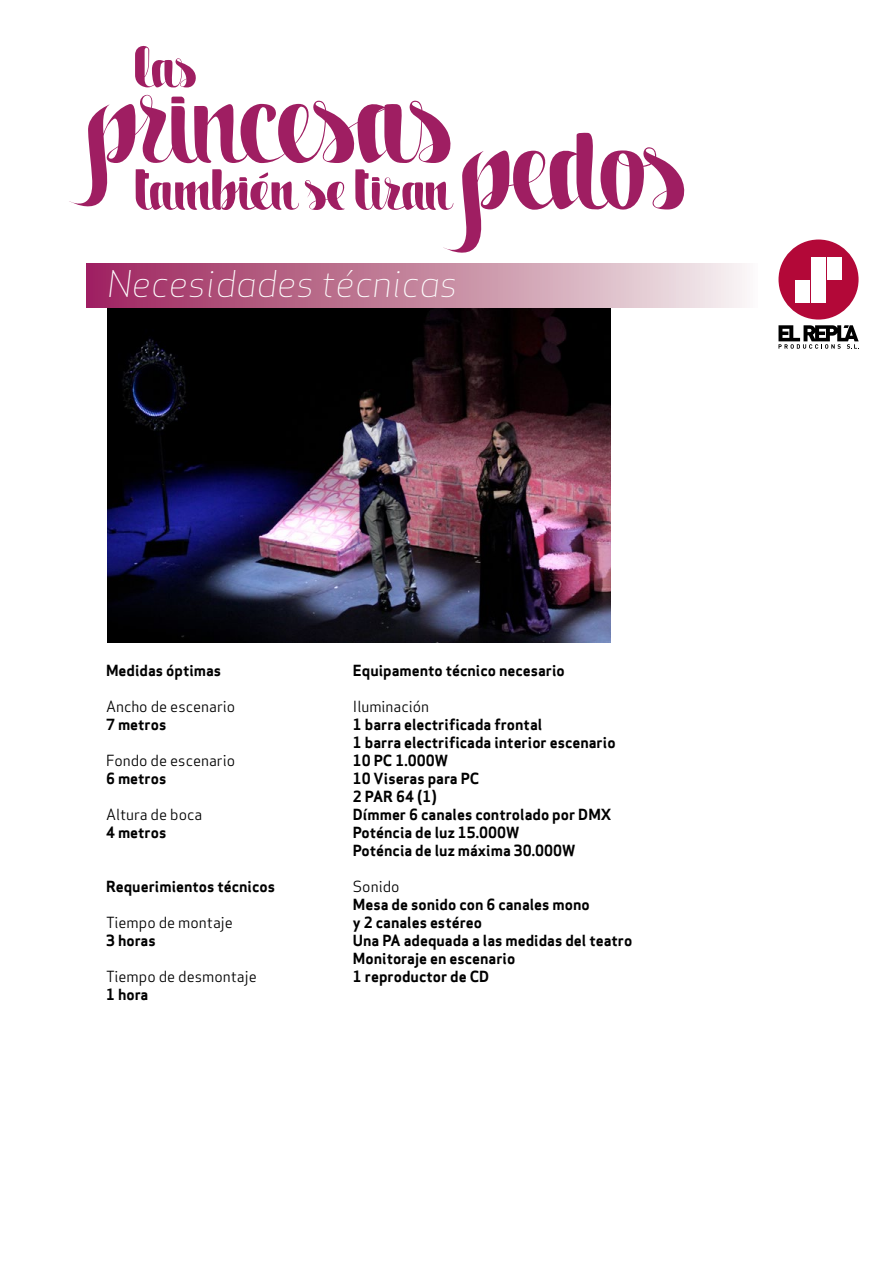
<style>
.page{position:relative;width:893px;height:1263px;background:#fff}
.page>*{position:absolute;margin:0;border:0;box-sizing:border-box;transform-origin:0 0}
.t1{font:36px "Apex Sans Light Italic T";color:#fff}
.t2{font:15px/18px "Apex Sans Bold T";color:#000}
.t3{font:15px "Apex Sans Book T";color:#000}
</style>
<div class="page">
<div style="left:778px;top:239px;width:80px;height:81px;background:#b30838;border-radius:50%"></div>
<div style="left:811px;top:257px;width:14px;height:45px;background:#fff"></div>
<div style="left:827px;top:257px;width:14px;height:23px;background:#fff"></div>
<div style="left:795px;top:280px;width:14px;height:22px;background:#fff"></div>
<svg style="left:778px;top:325px;width:81px;height:24px"></svg>
<img style="left:108px;top:307px;width:502px;height:335px">
<div style="left:87px;top:263px;width:670px;height:44px;background:linear-gradient(to right,#9b2259,#f3f0ed)"></div>
<svg style="left:135px;top:45px;width:61px;height:43px"></svg>
<svg style="left:69px;top:94px;width:379px;height:113px"></svg>
<svg style="left:171px;top:97px;width:13px;height:6px"></svg>
<svg style="left:355px;top:132px;width:333px;height:141px"></svg>
<svg style="left:136px;top:169px;width:212px;height:41px"></svg>
<h1 class="t1" style="left:108px;top:261px;width:351px">Necesidades técnicas</h1>
<p class="t2" style="left:106px;top:662px;width:117px">Medidas óptimas</p>
<p class="t3" style="left:106px;top:697px;width:131px">Ancho de escenario</p>
<p class="t2" style="left:106px;top:716px;width:62px">7 metros</p>
<p class="t3" style="left:106px;top:751px;width:131px">Fondo de escenario</p>
<p class="t2" style="left:106px;top:770px;width:62px">6 metros</p>
<p class="t3" style="left:106px;top:805px;width:98px">Altura de boca</p>
<p class="t2" style="left:106px;top:824px;width:62px">4 metros</p>
<p class="t2" style="left:106px;top:878px;width:171px">Requerimientos técnicos</p>
<p class="t3" style="left:106px;top:913px;width:128px">Tiempo de montaje</p>
<p class="t2" style="left:106px;top:932px;width:51px">3 horas</p>
<p class="t3" style="left:106px;top:967px;width:152px">Tiempo de desmontaje</p>
<p class="t2" style="left:106px;top:986px;width:44px">1 hora</p>
<p class="t2" style="left:353px;top:662px;width:213px">Equipamento técnico necesario</p>
<p class="t3" style="left:353px;top:697px;width:78px">Iluminación</p>
<p class="t2" style="left:353px;top:716px;width:264px">1 barra electrificada frontal<br>1 barra electrificada interior escenario<br>10 PC 1.000W<br>10 Viseras para PC<br>2 PAR 64 (1)<br>Dímmer 6 canales controlado por DMX<br>Poténcia de luz 15.000W<br>Poténcia de luz máxima 30.000W</p>
<p class="t3" style="left:353px;top:877px;width:48px">Sonido</p>
<p class="t2" style="left:353px;top:896px;width:281px">Mesa de sonido con 6 canales mono<br>y 2 canales estéreo<br>Una PA adequada a las medidas del teatro<br>Monitoraje en escenario<br>1 reproductor de CD</p>
</div>
